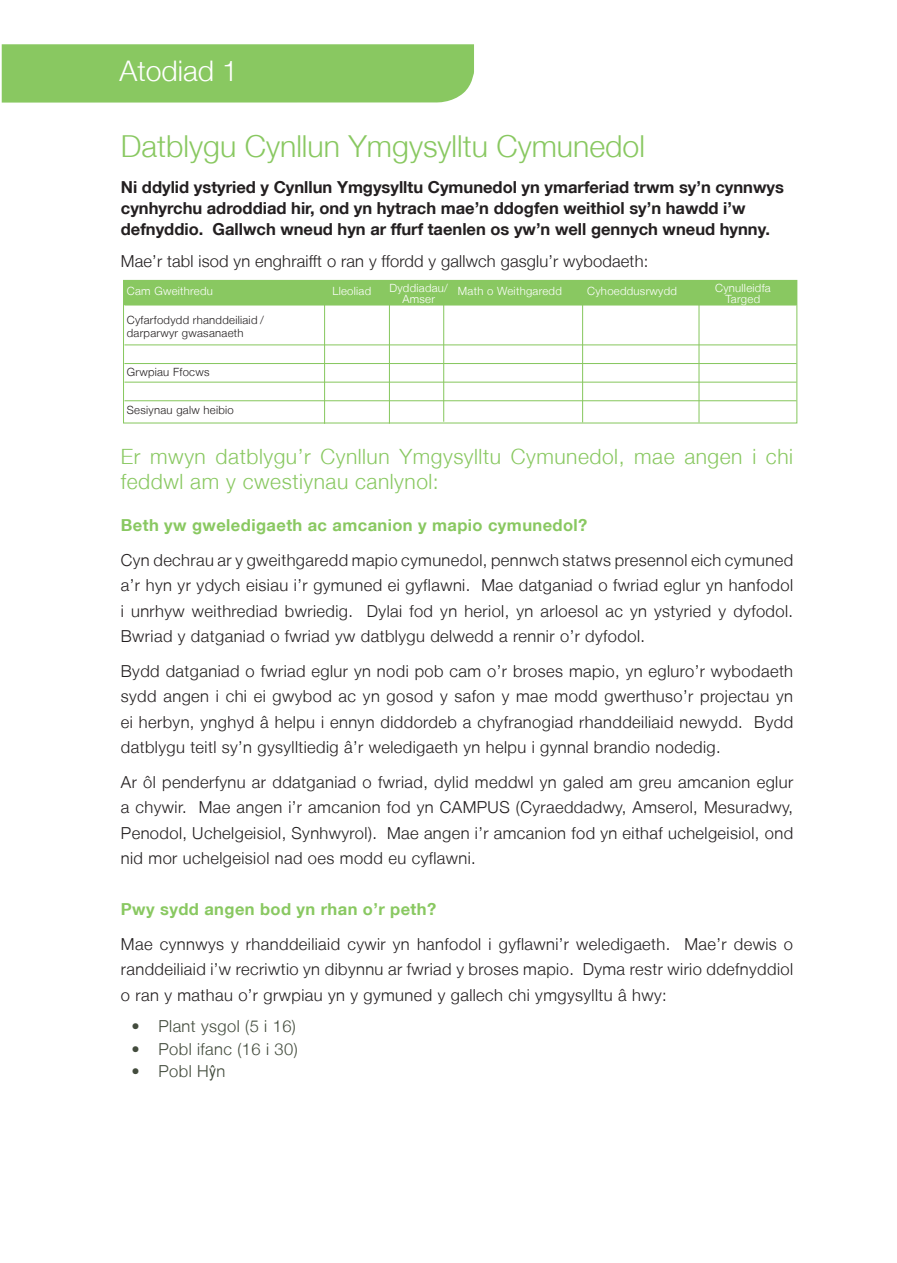
<style>
.page{position:relative;width:897px;height:1263px;background:#fff}
.page>*{position:absolute;margin:0;border:0;box-sizing:border-box;transform-origin:0 0}
.t1{font:300 30.3px "Helvetica Neue";color:#89c861}
.t2{font:300 28.35px "Helvetica Neue";color:#fff}
.text{font:300 21px/25.5px "Helvetica Neue";letter-spacing:.025em;color:#89c861}
.text-2{font:300 16.5px/25.5px "Helvetica Neue LT";letter-spacing:.025em;color:#231f20;text-align:justify}
.text-3{font:700 16.5px/21px "Helvetica Neue LT";color:#231f20}
.text-4{font:700 16.5px "Helvetica Neue LT";letter-spacing:.025em;color:#89c861}
.text-5{font:300 16.5px "Helvetica Neue LT";letter-spacing:.025em;color:#434c3d}
.text-6{font:300 11.25px/10.5px "Helvetica Neue LT";letter-spacing:.025em;color:#fff;text-align:center}
.text-7{font:300 11.25px "Helvetica Neue LT";letter-spacing:.025em;color:#231f20}
.s1{font-family:"Arial Narrow";font-weight:400}
</style>
<div class="page">
<div style="left:2px;top:44px;width:472px;height:59px;background:#89c861"></div>
<div style="left:123px;top:280px;width:674px;height:24px;background:#89c861"></div>
<div style="left:123px;top:280px;width:674px;height:143px;border:1px solid #89c861"></div>
<hr style="left:324px;top:288px;width:1px;height:136px;background:#89c861">
<hr style="left:582px;top:287px;width:1px;height:135px;background:#89c861">
<hr style="left:443px;top:286px;width:1px;height:135px;background:#89c861">
<hr style="left:698px;top:287px;width:1px;height:135px;background:#89c861">
<hr style="left:389px;top:290px;width:1px;height:133px;background:#89c861">
<hr style="left:124px;top:381px;width:672px;height:1px;background:#89c861">
<hr style="left:124px;top:400px;width:672px;height:1px;background:#89c861">
<hr style="left:124px;top:363px;width:672px;height:1px;background:#89c861">
<hr style="left:124px;top:344px;width:672px;height:1px;background:#89c861">
<hr style="left:124px;top:304px;width:672px;height:1px;background:#89c861">
<p class="t2" style="left:119px;top:54px;width:120px">Atodiad 1</p>
<p class="t1" style="left:121px;top:128px;width:525px">Datblygu Cynllun Ymgysylltu Cymunedol</p>
<p class="text-3" style="left:121px;top:176px;width:664px">Ni ddylid ystyried y Cynllun Ymgysylltu Cymunedol yn ymarferiad trwm sy’n cynnwys cynhyrchu adroddiad hir, ond yn hytrach mae’n ddogfen weithiol sy’n hawdd i’w defnyddio. Gallwch wneud hyn ar ffurf taenlen os yw’n well gennych wneud hynny.</p>
<p class="text-2" style="left:121px;top:248px;width:529px">Mae’r tabl isod yn enghraifft o ran y ffordd y gallwch gasglu’r wybodaeth:</p>
<p class="text-6" style="left:127px;top:286px;width:88px">Cam Gweithredu</p>
<p class="text-6" style="left:332px;top:286px;width:40px">Lleoliad</p>
<p class="text-6" style="left:389px;top:283px;width:60px">Dyddiadau/</p>
<p class="text-6" style="left:458px;top:286px;width:105px">Math o Weithgaredd</p>
<p class="text-6" style="left:587px;top:286px;width:91px">Cyhoeddusrwydd</p>
<p class="text-6" style="left:402px;top:293px;width:34px">Amser</p>
<p class="text-6" style="left:715px;top:283px;width:57px">Cynulleidfa<br>Targed</p>
<p class="text-7" style="left:127px;top:313px;width:139px">Cyfarfodydd rhanddeiliaid /</p>
<p class="text-7" style="left:127px;top:326px;width:118px">darparwyr gwasanaeth</p>
<p class="text-7" style="left:127px;top:365px;width:84px">Grwpiau Ffocws</p>
<p class="text-7" style="left:127px;top:403px;width:108px">Sesiynau galw heibio</p>
<p class="text" style="left:121px;top:443px;width:673px">Er mwyn datblygu’r Cynllun Ymgysylltu Cymunedol, mae angen i chi feddwl am y cwestiynau canlynol:</p>
<p class="text-4" style="left:121px;top:515px;width:468px">Beth yw gweledigaeth ac amcanion y mapio cymunedol?</p>
<p class="text-2" style="left:121px;top:546px;width:673px">Cyn dechrau ar y gweithgaredd mapio cymunedol, pennwch statws presennol eich cymuned a’r hyn yr ydych eisiau i’r gymuned ei gyflawni. Mae datganiad o fwriad eglur yn hanfodol i unrhyw weithrediad bwriedig. Dylai fod yn heriol, yn arloesol ac yn ystyried y dyfodol.<br>Bwriad y datganiad o fwriad yw datblygu delwedd a rennir o’r dyfodol.</p>
<p class="text-2" style="left:121px;top:657px;width:673px">Bydd datganiad o fwriad eglur yn nodi pob cam o’r broses mapio, yn egluro’r wybodaeth sydd angen i chi ei gwybod ac yn gosod y safon y mae modd gwerthuso’r projectau yn ei herbyn, ynghyd â helpu i ennyn diddordeb a chyfranogiad rhanddeiliaid newydd. Bydd datblygu teitl sy’n gysylltiedig â’r weledigaeth yn helpu i gynnal brandio nodedig.</p>
<p class="text-2" style="left:121px;top:768px;width:673px">Ar ôl penderfynu ar ddatganiad o fwriad, dylid meddwl yn galed am greu amcanion eglur a chywir. Mae angen i’r amcanion fod yn CAMPUS (Cyraeddadwy, Amserol, Mesuradwy, Penodol, Uchelgeisiol, Synhwyrol). Mae angen i’r amcanion fod yn eithaf uchelgeisiol, ond nid mor uchelgeisiol nad oes modd eu cyflawni.</p>
<p class="text-4" style="left:121px;top:899px;width:317px">Pwy sydd angen bod yn rhan o’r peth?</p>
<p class="text-2" style="left:121px;top:930px;width:673px">Mae cynnwys y rhanddeiliaid cywir yn hanfodol i gyflawni’r weledigaeth. Mae’r dewis o randdeiliaid i’w recriwtio yn dibynnu ar fwriad y broses mapio. Dyma restr wirio ddefnyddiol o ran y mathau o’r grwpiau yn y gymuned y gallech chi ymgysylltu â hwy:</p>
<p class="text-5" style="left:131px;top:1016px;width:166px">• Plant ysgol (5 i 16)</p>
<p class="text-5" style="left:131px;top:1038px;width:168px">• Pobl ifanc (16 i 30)</p>
<p class="text-5" style="left:131px;top:1061px;width:95px">• Pobl H<span class="s1">ŷ</span>n</p>
</div>
